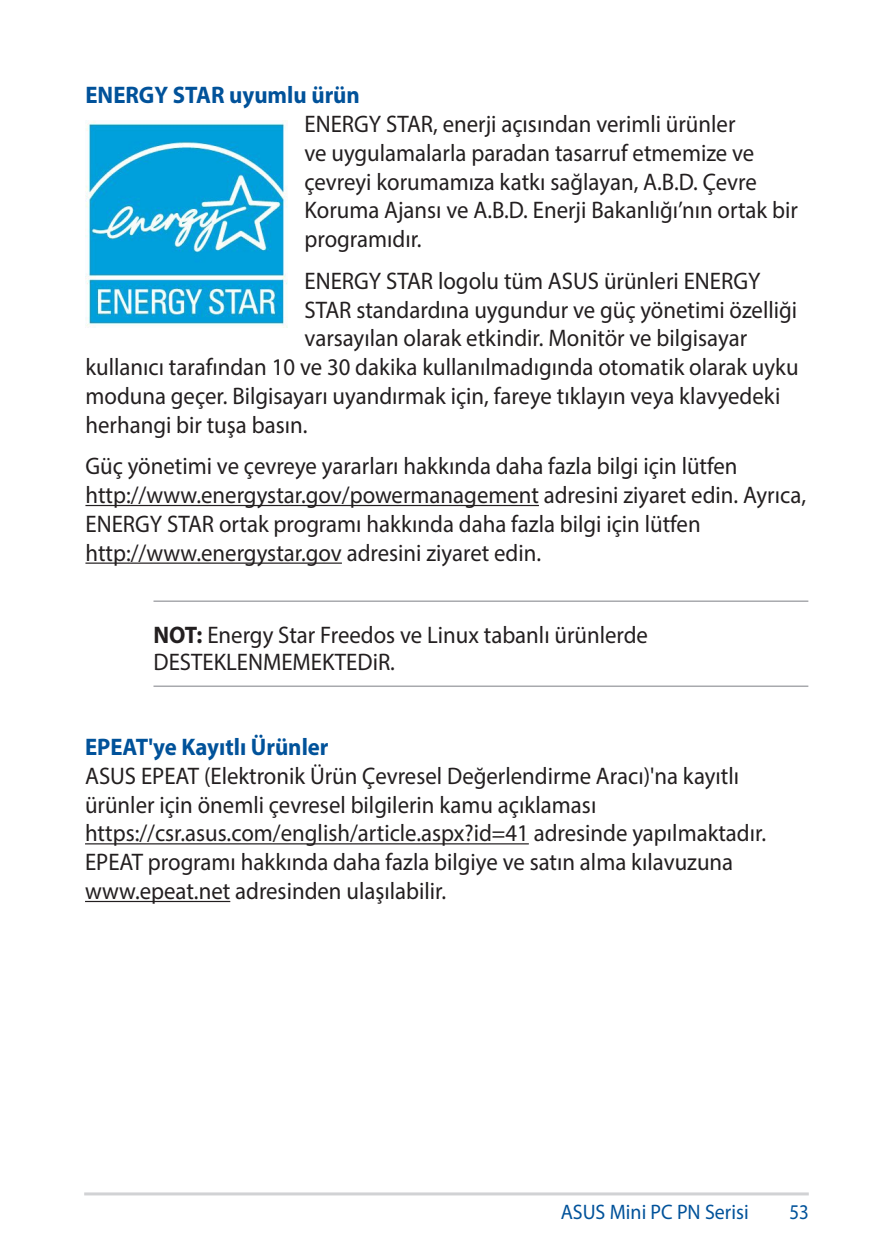
<style>
.page{position:relative;width:893px;height:1259px;background:#fff}
.page>*{position:absolute;margin:0;border:0;box-sizing:border-box;transform-origin:0 0}
.Body_Text{font:24px/28.8px "Myriad Pro";color:#231f20;scale:.95 1}
.Message{font:24px/27px "Myriad Pro";color:#231f20;scale:.95 1}
.Heading_4{font:700 24px "Myriad Pro";color:#01529a;scale:.95 1}
.t1{font:21px "Myriad Pro";color:#01529a;scale:.95 1}
.t2{font:21px "Myriad Pro";color:#01529a;scale:.9 1}
.s1{font-weight:700}
</style>
<div class="page">
<hr style="left:84px;top:1192px;width:725px;height:3px;background:#d1d2d4">
<hr style="left:85px;top:505px;width:454px;height:1px;background:#231f20">
<hr style="left:85px;top:562px;width:257px;height:2px;background:#231f20">
<hr style="left:153px;top:600px;width:655px;height:2px;background:#a8a9ad">
<hr style="left:153px;top:685px;width:655px;height:2px;background:#a8a9ad">
<img style="left:85px;top:120px;width:202px;height:207px">
<hr style="left:85px;top:843px;width:444px;height:1px;background:#231f20">
<hr style="left:85px;top:901px;width:145px;height:1px;background:#231f20">
<p class="Heading_4" style="left:85px;top:79px;width:290px">ENERGY STAR uyumlu ürün</p>
<p class="Body_Text" style="left:304px;top:109px;width:521px">ENERGY STAR, enerji açısından verimli ürünler<br>ve uygulamalarla paradan tasarruf etmemize ve çevreyi korumamıza katkı sağlayan, A.B.D. Çevre Koruma Ajansı ve A.B.D. Enerji Bakanlığı’nın ortak bir programıdır.</p>
<p class="Body_Text" style="left:304px;top:266px;width:482px">ENERGY STAR logolu tüm ASUS ürünleri ENERGY</p>
<p class="Body_Text" style="left:304px;top:295px;width:520px">STAR standardına uygundur ve güç yönetimi özelliği</p>
<p class="Body_Text" style="left:304px;top:323px;width:467px">varsayılan olarak etkindir. Monitör ve bilgisayar</p>
<p class="Body_Text" style="left:85px;top:352px;width:752px">kullanıcı tarafından 10 ve 30 dakika kullanılmadıgında otomatik olarak uyku</p>
<p class="Body_Text" style="left:85px;top:381px;width:733px">moduna geçer. Bilgisayarı uyandırmak için, fareye tıklayın veya klavyedeki</p>
<p class="Body_Text" style="left:85px;top:410px;width:235px">herhangi bir tuşa basın.</p>
<p class="Body_Text" style="left:85px;top:451px;width:760px">Güç yönetimi ve çevreye yararları hakkında daha fazla bilgi için lütfen http://www.energystar.gov/powermanagement adresini ziyaret edin. Ayrıca, ENERGY STAR ortak programı hakkında daha fazla bilgi için lütfen http://www.energystar.gov adresini ziyaret edin.</p>
<p class="Message" style="left:153px;top:621px;width:522px"><span class="s1">NOT:</span> Energy Star Freedos ve Linux tabanlı ürünlerde<br>DESTEKLENMEMEKTEDiR.</p>
<p class="Heading_4" style="left:85px;top:731px;width:258px">EPEAT'ye Kayıtlı Ürünler</p>
<p class="Body_Text" style="left:85px;top:761px;width:718px">ASUS EPEAT (Elektronik Ürün Çevresel Değerlendirme Aracı)'na kayıtlı ürünler için önemli çevresel bilgilerin kamu açıklaması https://csr.asus.com/english/article.aspx?id=41 adresinde yapılmaktadır.<br>EPEAT programı hakkında daha fazla bilgiye ve satın alma kılavuzuna www.epeat.net adresinden ulaşılabilir.</p>
<p class="t1" style="left:561px;top:1199px;width:200px">ASUS Mini PC PN Serisi</p>
<p class="t2" style="left:789px;top:1199px;width:23px">53</p>
</div>
